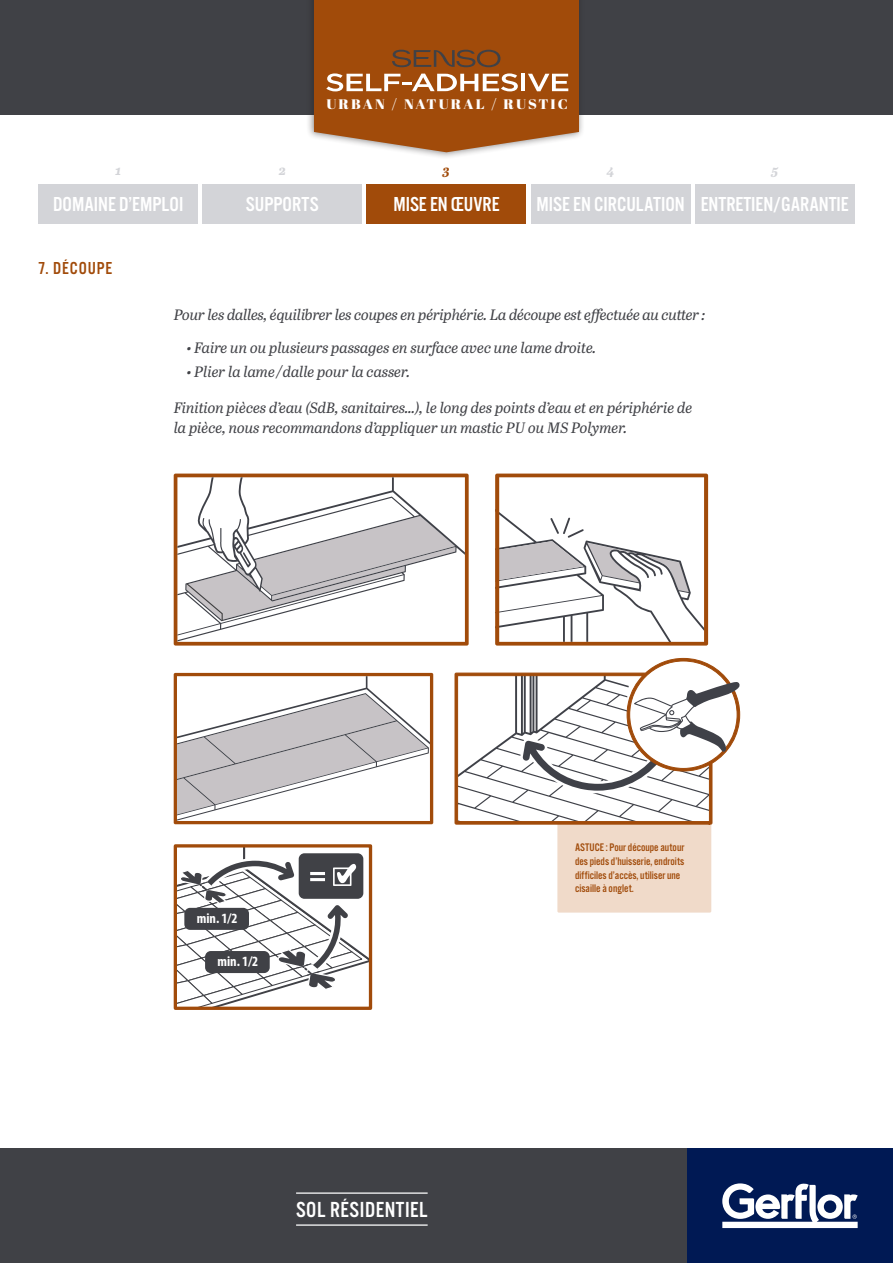
<style>
.page{position:relative;width:893px;height:1263px;background:#fff}
.page>*{position:absolute;margin:0;border:0;box-sizing:border-box;transform-origin:0 0}
.t1{font:22.65px "Alternate Got No 3 D";letter-spacing:.025em;color:#fff}
.t2{font:21px "Alternate Got No 3 D";color:#fff}
.t3{font:18px "Alternate Got No 3 D";letter-spacing:.05em;color:#a14b0a}
.t4{font:italic 15px/19.5px "Abril Text";letter-spacing:-.015em;color:#404146}
.t5{font:700 condensed 14.25px "Myriad Pro";color:#fff}
.t6{font:13.8px "Abril Fatface";letter-spacing:.15em;color:#fff;scale:1.06 1}
.t7{font:italic 700 13.5px "Abril Text";color:#d3d4d8}
.t8{font:italic 700 13.5px "Abril Text";color:#a14b0a}
.t9{font:11.4px/13.6px "Alternate Got No 3 D";color:#a14b0a}
</style>
<div class="page">
<div style="left:0;top:0;width:893px;height:115px;background:#404146"></div>
<div style="left:0;top:1148px;width:893px;height:115px;background:#404146"></div>
<div style="left:38px;top:184px;width:160px;height:40px;background:#d3d4d8"></div>
<div style="left:202px;top:184px;width:160px;height:40px;background:#d3d4d8"></div>
<div style="left:367px;top:184px;width:159px;height:40px;background:#a14b0a"></div>
<div style="left:531px;top:184px;width:160px;height:40px;background:#d3d4d8"></div>
<div style="left:695px;top:184px;width:160px;height:40px;background:#d3d4d8"></div>
<div style="left:687px;top:1148px;width:206px;height:115px;background:#001954"></div>
<svg style="left:722px;top:1183px;width:136px;height:45px"></svg>
<svg style="left:173px;top:844px;width:200px;height:164px"></svg>
<div style="left:184px;top:908px;width:65px;height:22px;background:#404146;border-radius:6px"></div>
<div style="left:205px;top:951px;width:65px;height:22px;background:#404146;border-radius:6px"></div>
<div style="left:557px;top:823px;width:154px;height:89px;background:#f0dac9"></div>
<svg style="left:454px;top:658px;width:270px;height:167px"></svg>
<svg style="left:458px;top:675px;width:282px;height:147px"></svg>
<svg style="left:174px;top:673px;width:259px;height:151px"></svg>
<svg style="left:174px;top:474px;width:295px;height:172px;fill:#a14b0a"></svg>
<svg style="left:177px;top:477px;width:288px;height:164px"></svg>
<svg style="left:495px;top:474px;width:213px;height:172px"></svg>
<svg style="left:185px;top:516px;width:270px;height:106px"></svg>
<hr style="left:296px;top:1224px;width:132px;height:2px;background:#fff">
<hr style="left:296px;top:1192px;width:132px;height:2px;background:#fff">
<div style="left:306px;top:0;width:279px;height:160px;background:#231f20;opacity:.5"></div>
<svg style="left:314px;top:0;width:265px;height:152px"></svg>
<p class="t6" style="left:326px;top:94px;width:229px">URBAN / NATURAL / RUSTIC</p>
<p class="t7" style="left:115px;top:160px;width:8px">1</p>
<p class="t7" style="left:279px;top:160px;width:9px">2</p>
<p class="t8" style="left:443px;top:160px;width:9px">3</p>
<p class="t7" style="left:607px;top:160px;width:9px">4</p>
<p class="t7" style="left:771px;top:160px;width:8px">5</p>
<h2 class="t2" style="left:53px;top:193px;width:132px">DOMAINE D’EMPLOI</h2>
<h2 class="t2" style="left:246px;top:193px;width:74px">SUPPORTS</h2>
<h2 class="t2" style="left:393px;top:193px;width:108px">MISE EN ŒUVRE</h2>
<h2 class="t2" style="left:536px;top:193px;width:314px">MISE EN CIRCULATION ENTRETIEN/GARANTIE</h2>
<p class="t3" style="left:38px;top:259px;width:76px">7. DÉCOUPE</p>
<p class="t4" style="left:174px;top:304px;width:533px">Pour les dalles, équilibrer les coupes en périphérie. La découpe est effectuée au cutter :</p>
<p class="t4" style="left:186px;top:337px;width:411px">• Faire un ou plusieurs passages en surface avec une lame droite.</p>
<p class="t4" style="left:186px;top:361px;width:225px">• Plier la lame / dalle pour la casser.</p>
<p class="t4" style="left:174px;top:397px;width:520px">Finition pièces d’eau (SdB, sanitaires...), le long des points d’eau et en périphérie de la pièce, nous recommandons d’appliquer un mastic PU ou MS Polymer.</p>
<p class="t5" style="left:197px;top:910px;width:42px">min. 1/2</p>
<p class="t5" style="left:217px;top:954px;width:42px">min. 1/2</p>
<h1 class="t1" style="left:296px;top:1197px;width:133px">SOL RÉSIDENTIEL</h1>
<p class="t9" style="left:575px;top:840px;width:111px">ASTUCE : Pour découpe autour des pieds d’huisserie, endroits difficiles d’accès, utiliser une cisaille à onglet.</p>
</div>
